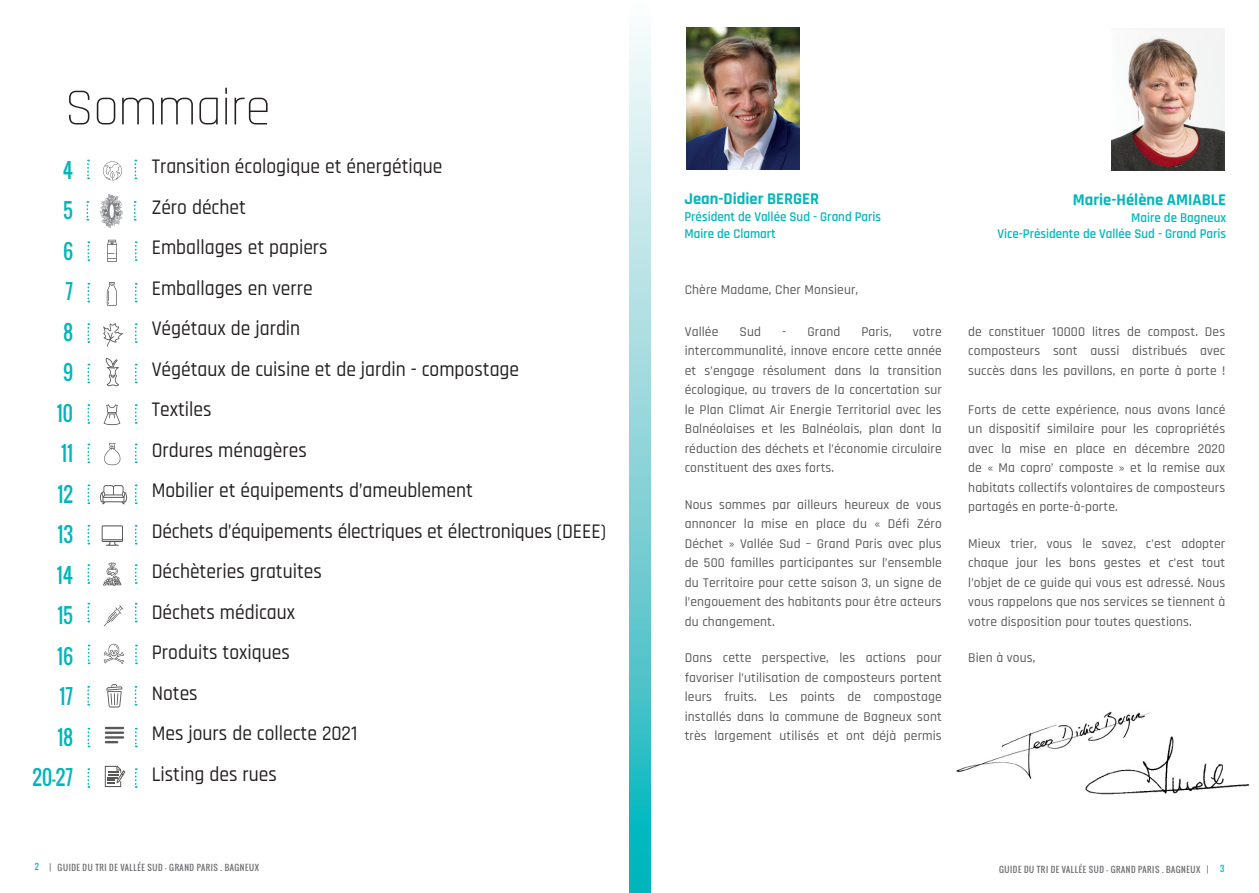
<style>
.page{position:relative;width:1259px;height:893px;background:#fff}
.page>*{position:absolute;margin:0;border:0;box-sizing:border-box;transform-origin:0 0}
.t1{font:300 52.5px "Rajdhani";letter-spacing:-.02em;color:#231f20}
.t2{font:500 21px "Rajdhani";color:#231f20;scale:.93 1}
.t3{font:20.55px "Oswald";color:#00b6bc;scale:.93 1}
.t4{font:700 16.5px "Rajdhani";color:#00b6bc}
.t5{font:500 13.5px/19.5px "Rajdhani";letter-spacing:.01em;color:#57585a;text-align:justify}
.t6{font:600 13.5px/16.5px "Rajdhani";color:#00b6bc;scale:.96 1}
.t7{font:8.25px "Oswald";letter-spacing:.07em;color:#6c6d70}
.t8{font:8.25px "Oswald";color:#00b6bc}
</style>
<div class="page">
<svg style="left:135px;top:241px;width:2px;height:20px"></svg>
<svg style="left:87px;top:241px;width:2px;height:20px"></svg>
<svg style="left:135px;top:283px;width:2px;height:19px"></svg>
<svg style="left:87px;top:283px;width:2px;height:19px"></svg>
<svg style="left:135px;top:323px;width:2px;height:20px"></svg>
<svg style="left:87px;top:323px;width:2px;height:20px"></svg>
<svg style="left:135px;top:364px;width:2px;height:19px"></svg>
<svg style="left:87px;top:364px;width:2px;height:19px"></svg>
<svg style="left:135px;top:404px;width:2px;height:20px"></svg>
<svg style="left:87px;top:404px;width:2px;height:20px"></svg>
<svg style="left:135px;top:444px;width:2px;height:19px"></svg>
<svg style="left:87px;top:444px;width:2px;height:19px"></svg>
<svg style="left:135px;top:484px;width:2px;height:20px"></svg>
<svg style="left:87px;top:484px;width:2px;height:20px"></svg>
<svg style="left:135px;top:564px;width:2px;height:20px"></svg>
<svg style="left:135px;top:603px;width:2px;height:19px"></svg>
<svg style="left:87px;top:564px;width:2px;height:20px"></svg>
<svg style="left:87px;top:603px;width:2px;height:19px"></svg>
<svg style="left:135px;top:525px;width:2px;height:19px"></svg>
<svg style="left:87px;top:525px;width:2px;height:19px"></svg>
<svg style="left:107px;top:240px;width:10px;height:22px"></svg>
<svg style="left:104px;top:644px;width:20px;height:20px"></svg>
<svg style="left:104px;top:605px;width:19px;height:21px"></svg>
<svg style="left:100px;top:485px;width:27px;height:19px"></svg>
<svg style="left:103px;top:562px;width:18px;height:24px"></svg>
<svg style="left:104px;top:404px;width:16px;height:21px"></svg>
<svg style="left:104px;top:443px;width:16px;height:22px"></svg>
<svg style="left:107px;top:282px;width:10px;height:24px"></svg>
<svg style="left:103px;top:323px;width:20px;height:24px"></svg>
<svg style="left:135px;top:645px;width:2px;height:19px"></svg>
<svg style="left:88px;top:645px;width:2px;height:19px"></svg>
<svg style="left:135px;top:686px;width:2px;height:19px"></svg>
<svg style="left:87px;top:686px;width:2px;height:19px"></svg>
<svg style="left:105px;top:727px;width:19px;height:2px"></svg>
<hr style="left:105px;top:731px;width:19px;height:3px;background:#57585a">
<hr style="left:105px;top:736px;width:19px;height:3px;background:#57585a">
<svg style="left:105px;top:741px;width:13px;height:2px"></svg>
<svg style="left:135px;top:728px;width:2px;height:19px"></svg>
<svg style="left:88px;top:728px;width:1px;height:19px"></svg>
<svg style="left:134px;top:201px;width:2px;height:20px"></svg>
<svg style="left:86px;top:201px;width:2px;height:20px"></svg>
<img style="left:100px;top:194px;width:23px;height:34px">
<svg style="left:106px;top:358px;width:13px;height:28px"></svg>
<svg style="left:105px;top:766px;width:20px;height:21px"></svg>
<svg style="left:134px;top:160px;width:2px;height:19px"></svg>
<svg style="left:87px;top:160px;width:2px;height:19px"></svg>
<svg style="left:102px;top:525px;width:21px;height:21px"></svg>
<svg style="left:135px;top:768px;width:2px;height:20px"></svg>
<svg style="left:87px;top:768px;width:2px;height:20px"></svg>
<svg style="left:629px;top:34px;width:22px;height:859px;background:#83d4d9"></svg>
<svg style="left:106px;top:684px;width:16px;height:23px"></svg>
<svg style="left:103px;top:161px;width:19px;height:19px"></svg>
<img style="left:1111px;top:28px;width:113px;height:142px">
<img style="left:686px;top:27px;width:114px;height:142px">
<img style="left:1085px;top:737px;width:165px;height:58px">
<img style="left:956px;top:711px;width:197px;height:72px">
<p class="t1" style="left:64px;top:78px;width:208px">Sommaire</p>
<p class="t2" style="left:152px;top:154px;width:314px">Transition écologique et énergétique</p>
<p class="t2" style="left:152px;top:195px;width:103px">Zéro déchet</p>
<p class="t2" style="left:152px;top:235px;width:191px">Emballages et papiers</p>
<p class="t2" style="left:152px;top:276px;width:175px">Emballages en verre</p>
<p class="t2" style="left:152px;top:316px;width:161px">Végétaux de jardin</p>
<p class="t2" style="left:152px;top:357px;width:397px">Végétaux de cuisine et de jardin - compostage</p>
<p class="t2" style="left:152px;top:397px;width:66px">Textiles</p>
<p class="t2" style="left:152px;top:438px;width:168px">Ordures ménagères</p>
<p class="t2" style="left:152px;top:478px;width:347px">Mobilier et équipements d’ameublement</p>
<p class="t2" style="left:152px;top:519px;width:490px">Déchets d’équipements électriques et électroniques (DEEE)</p>
<p class="t2" style="left:152px;top:559px;width:185px">Déchèteries gratuites</p>
<p class="t2" style="left:152px;top:600px;width:156px">Déchets médicaux</p>
<p class="t2" style="left:152px;top:640px;width:150px">Produits toxiques</p>
<p class="t2" style="left:152px;top:681px;width:51px">Notes</p>
<p class="t2" style="left:152px;top:721px;width:223px">Mes jours de collecte 2021</p>
<p class="t2" style="left:152px;top:762px;width:136px">Listing des rues</p>
<p class="t3" style="left:63px;top:154px;width:12px">4</p>
<p class="t3" style="left:63px;top:195px;width:12px">5</p>
<p class="t3" style="left:63px;top:235px;width:12px">6</p>
<p class="t3" style="left:65px;top:276px;width:10px">7</p>
<p class="t3" style="left:64px;top:316px;width:12px">8</p>
<p class="t3" style="left:63px;top:357px;width:12px">9</p>
<p class="t3" style="left:57px;top:397px;width:19px">10</p>
<p class="t3" style="left:61px;top:438px;width:14px">11</p>
<p class="t3" style="left:58px;top:478px;width:18px">12</p>
<p class="t3" style="left:58px;top:519px;width:18px">13</p>
<p class="t3" style="left:57px;top:559px;width:19px">14</p>
<p class="t3" style="left:57px;top:600px;width:18px">15</p>
<p class="t3" style="left:57px;top:640px;width:19px">16</p>
<p class="t3" style="left:59px;top:681px;width:16px">17</p>
<p class="t3" style="left:58px;top:721px;width:18px">18</p>
<p class="t3" style="left:33px;top:762px;width:45px">20-27</p>
<p class="t4" style="left:684px;top:189px;width:136px">Jean-Didier BERGER</p>
<p class="t6" style="left:684px;top:209px;width:206px">Président de Vallée Sud - Grand Paris<br>Maire de Clamart</p>
<p class="t5" style="left:685px;top:281px;width:175px">Chère Madame, Cher Monsieur,</p>
<p class="t5" style="left:685px;top:322px;width:35px">Vallée</p>
<p class="t5" style="left:739px;top:322px;width:23px">Sud</p>
<p class="t5" style="left:782px;top:322px;width:60px">- Grand</p>
<p class="t5" style="left:861px;top:322px;width:32px">Paris,</p>
<p class="t5" style="left:685px;top:322px;width:258px;text-indent:228px">votre intercommunalité, innove encore cette année et s’engage résolument dans la transition écologique, au travers de la concertation sur le Plan Climat Air Energie Territorial avec les Balnéolaises et les Balnéolais, plan dont la réduction des déchets et l’économie circulaire constituent des axes forts.</p>
<p class="t5" style="left:685px;top:495px;width:258px">Nous sommes par ailleurs heureux de vous annoncer la mise en place du « Défi Zéro Déchet » Vallée Sud – Grand Paris avec plus de 500 familles participantes sur l’ensemble du Territoire pour cette saison 3, un signe de l’engouement des habitants pour être acteurs du changement.</p>
<p class="t5" style="left:685px;top:649px;width:258px">Dans cette perspective, les actions pour favoriser l’utilisation de composteurs portent leurs fruits. Les points de compostage installés dans la commune de Bagneux sont très largement utilisés et ont déjà permis</p>
<p class="t4" style="left:1073px;top:190px;width:155px">Marie-Hélène AMIABLE</p>
<p class="t6" style="left:1131px;top:209px;width:100px">Maire de Bagneux</p>
<p class="t6" style="left:997px;top:226px;width:240px">Vice-Présidente de Vallée Sud - Grand Paris</p>
<p class="t5" style="left:968px;top:322px;width:258px">de constituer 10000 litres de compost. Des composteurs sont aussi distribués avec succès dans les pavillons, en porte à porte !</p>
<p class="t5" style="left:968px;top:400px;width:258px">Forts de cette expérience, nous avons lancé un dispositif similaire pour les copropriétés avec la mise en place en décembre 2020 de « Ma copro’ composte » et la remise aux habitats collectifs volontaires de composteurs partagés en porte-à-porte.</p>
<p class="t5" style="left:968px;top:534px;width:258px">Mieux trier, vous le savez, c’est adopter chaque jour les bons gestes et c’est tout l’objet de ce guide qui vous est adressé. Nous vous rappelons que nos services se tiennent à votre disposition pour toutes questions.</p>
<p class="t5" style="left:968px;top:649px;width:69px">Bien à vous,</p>
<p class="t7" style="left:50px;top:861px;width:211px">| GUIDE DU TRI DE VALLÉE SUD - GRAND PARIS . BAGNEUX</p>
<p class="t7" style="left:999px;top:863px;width:211px">GUIDE DU TRI DE VALLÉE SUD - GRAND PARIS . BAGNEUX |</p>
<p class="t8" style="left:35px;top:860px;width:6px">2</p>
<p class="t8" style="left:1220px;top:862px;width:6px">3</p>
</div>
